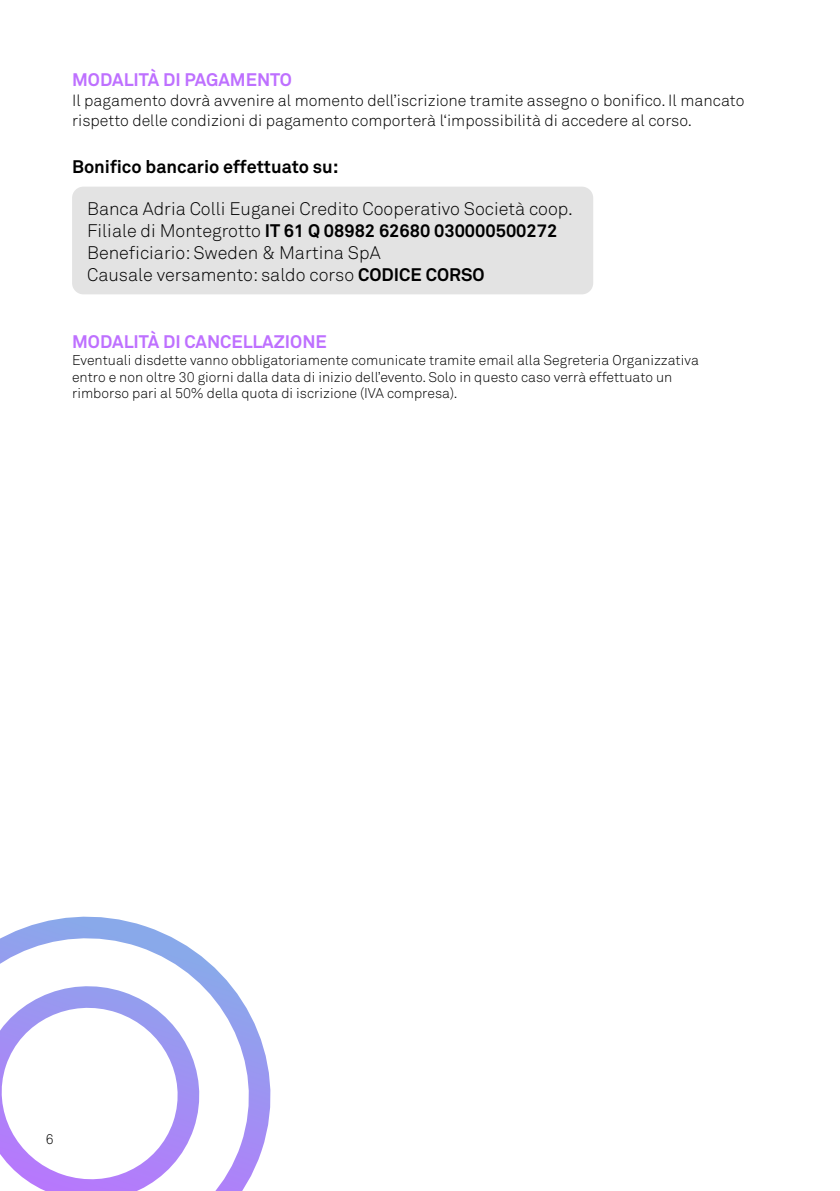
<style>
.page{position:relative;width:840px;height:1191px;background:#fff}
.page>*{position:absolute;margin:0;border:0;box-sizing:border-box;transform-origin:0 0}
.t1{font:18px/22px "Akkurat Light Pro";color:#000}
.t2{font:700 18px "Akkurat Pro";color:#000}
.t3{font:700 18px "Akkurat Pro";color:#be70ff}
.t4{font:16px/20px "Akkurat Light Pro";color:#000}
.t5{font:14px/16.8px "Akkurat Light Pro";color:#000}
.s1{font-family:"Akkurat Light Pro";font-weight:400}
.s2{font-family:"Akkurat Pro";font-weight:700}
</style>
<div class="page">
<div style="left:72px;top:187px;width:521px;height:107px;background:#e3e3e3;border-radius:11px"></div>
<svg style="left:0;top:916px;width:271px;height:275px"></svg>
<p class="t3" style="left:72px;top:69px;width:221px">MODALITÀ DI PAGAMENTO</p>
<p class="t4" style="left:72px;top:91px;width:673px">Il pagamento dovrà avvenire al momento dell’iscrizione tramite assegno o bonifico. Il mancato rispetto delle condizioni di pagamento comporterà l‘impossibilità di accedere al corso.</p>
<p class="t2" style="left:72px;top:156px;width:268px">Bonifico bancario effettuato su:</p>
<p class="t1" style="left:87px;top:198px;width:487px">Banca Adria Colli Euganei Credito Cooperativo Società coop.</p>
<p class="t2" style="left:87px;top:219px;width:471px"><span class="s1">Filiale di Montegrotto</span> IT 61 Q 08982 62680 030000500272</p>
<p class="t1" style="left:87px;top:242px;width:398px">Beneficiario: Sweden &amp; Martina SpA<br>Causale versamento: saldo corso <span class="s2">CODICE CORSO</span></p>
<p class="t3" style="left:72px;top:330px;width:256px">MODALITÀ DI CANCELLAZIONE</p>
<p class="t5" style="left:72px;top:352px;width:628px">Eventuali disdette vanno obbligatoriamente comunicate tramite email alla Segreteria Organizzativa entro e non oltre 30 giorni dalla data di inizio dell’evento. Solo in questo caso verrà effettuato un rimborso pari al 50% della quota di iscrizione (IVA compresa).</p>
<p class="t5" style="left:46px;top:1131px;width:9px">6</p>
</div>
